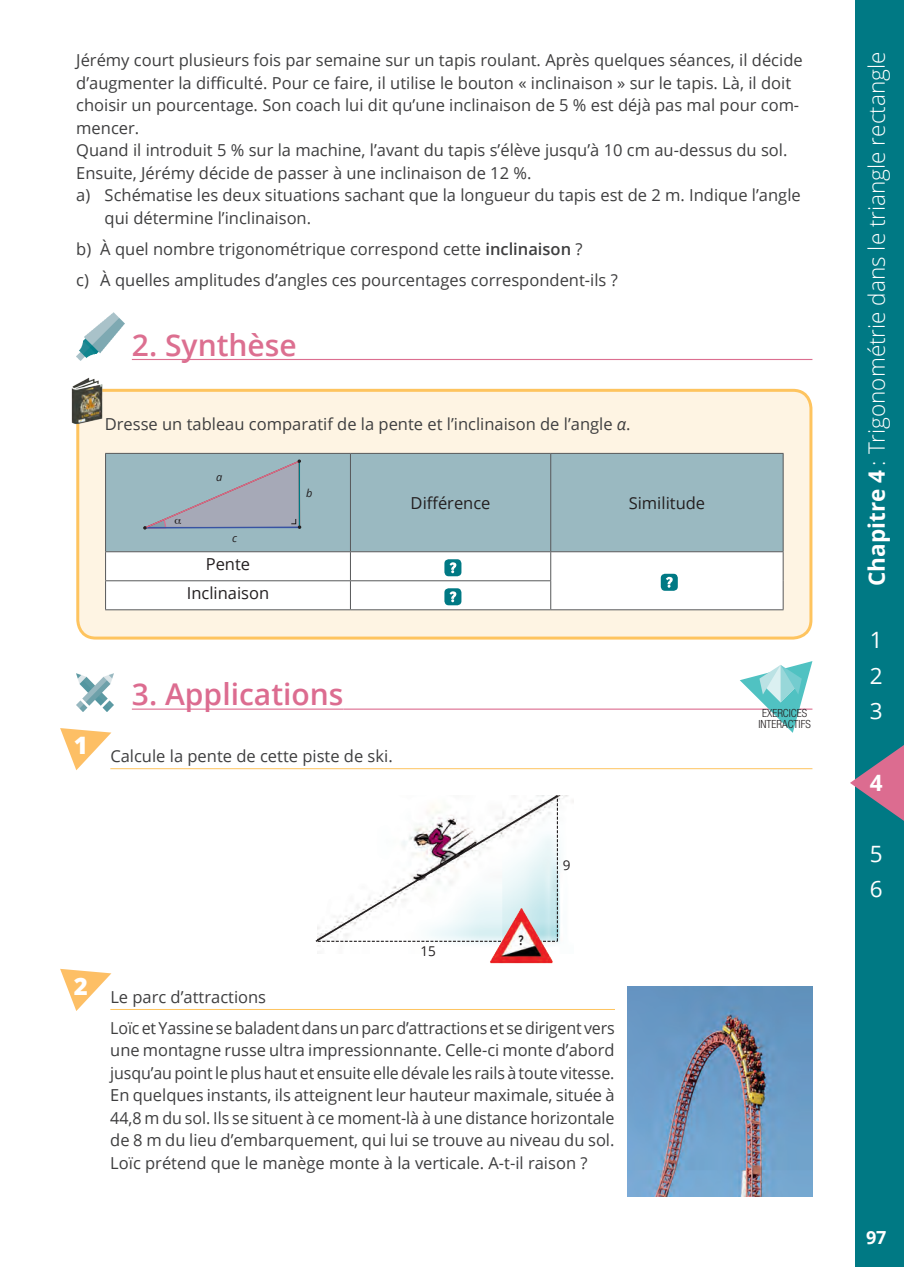
<style>
.page{position:relative;width:904px;height:1267px;background:#fff}
.page>*{position:absolute;margin:0;border:0;box-sizing:border-box;transform-origin:0 0}
.t1{font:600 30px "Open Sans";color:#dc6c90}
.t2{font:600 30px "Open Sans";color:#dc6f90}
.t3{font:800 24px "Open Sans";color:#fff}
.t4{font:300 22.5px "Open Sans";color:#fff}
.t5{font:22.5px/35.5px "Open Sans";color:#fff;text-align:justify}
.t6{font:700 22.5px "Open Sans";color:#fff}
.t7{font:700 18px "Open Sans";color:#fff}
.t8{font:16.5px/22.5px "Open Sans";color:#3e3e3f}
.t9{font:16.5px/29px "Open Sans";color:#231f20;text-align:center}
.t10{font:13.5px "Open Sans";color:#231f20}
.t11{font:700 13.5px "Open Sans";color:#231f20;scale:.75 1}
.t12{font:300 condensed 11.25px/11.2px "Helvetica Neue";color:#231f20;text-align:center}
.t13{font:italic 10.95px "Open Sans";color:#231f20}
.s1{font-weight:600}
.s2{font-style:italic}
.s3{font-weight:700}
</style>
<div class="page">
<hr style="left:132px;top:359px;width:680px;height:1px;background:#dc6f90">
<hr style="left:132px;top:708px;width:211px;height:1px;background:#dc6c90">
<hr style="left:343px;top:708px;width:469px;height:1px;background:#dc6c90">
<hr style="left:110px;top:768px;width:702px;height:1px;background:#fec45f">
<hr style="left:110px;top:1008px;width:702px;height:1px;background:#fec45f">
<div style="left:78px;top:390px;width:732px;height:248px;background:#fef4e3;border-radius:18px"></div>
<div style="left:106px;top:454px;width:676px;height:97px;background:#9ab9c1"></div>
<hr style="left:105px;top:453px;width:245px;height:1px;background:#57585a">
<hr style="left:105px;top:453px;width:1px;height:98px;background:#57585a">
<hr style="left:350px;top:453px;width:200px;height:1px;background:#57585a">
<hr style="left:350px;top:453px;width:1px;height:98px;background:#57585a">
<hr style="left:550px;top:453px;width:233px;height:1px;background:#57585a">
<hr style="left:550px;top:453px;width:1px;height:98px;background:#57585a">
<hr style="left:782px;top:453px;width:1px;height:98px;background:#57585a">
<hr style="left:105px;top:609px;width:245px;height:1px;background:#57585a">
<hr style="left:350px;top:609px;width:200px;height:1px;background:#57585a">
<hr style="left:550px;top:609px;width:233px;height:1px;background:#57585a">
<svg style="left:105px;top:551px;width:678px;height:58px;background:#f4f6f7"></svg>
<div style="left:76px;top:389px;width:736px;height:250px;border:3px solid #fec45f;border-radius:18px"></div>
<img style="left:71px;top:377px;width:32px;height:47px">
<img style="left:490px;top:943px;width:62px;height:20px">
<svg style="left:315px;top:795px;width:244px;height:148px"></svg>
<img style="left:76px;top:313px;width:48px;height:47px">
<img style="left:76px;top:673px;width:37px;height:38px">
<svg style="left:739px;top:661px;width:73px;height:71px"></svg>
<svg style="left:60px;top:728px;width:51px;height:42px"></svg>
<svg style="left:60px;top:968px;width:51px;height:42px"></svg>
<div style="left:614px;top:986px;width:198px;height:209px;background:#fff"></div>
<img style="left:627px;top:986px;width:185px;height:209px">
<div style="left:854px;top:0;width:49px;height:1266px;background:#007984"></div>
<svg style="left:850px;top:734px;width:53px;height:97px"></svg>
<svg style="left:896px;top:1261px;width:8px;height:6px"></svg>
<svg style="left:143px;top:459px;width:158px;height:70px;background:#9cacb9"></svg>
<p class="t8" style="left:76px;top:48px;width:727px">Jérémy court plusieurs fois par semaine sur un tapis roulant. Après quelques séances, il décide</p>
<p class="t8" style="left:76px;top:71px;width:716px">d’augmenter la difficulté. Pour ce faire, il utilise le bouton « inclinaison » sur le tapis. Là, il doit</p>
<p class="t8" style="left:76px;top:93px;width:724px">choisir un pourcentage. Son coach lui dit qu’une inclinaison de 5 % est déjà pas mal pour com-</p>
<p class="t8" style="left:76px;top:116px;width:64px">mencer.</p>
<p class="t8" style="left:76px;top:138px;width:712px">Quand il introduit 5 % sur la machine, l’avant du tapis s’élève jusqu’à 10 cm au-dessus du sol.</p>
<p class="t8" style="left:76px;top:161px;width:456px">Ensuite, Jérémy décide de passer à une inclinaison de 12 %.</p>
<p class="t8" style="left:76px;top:183px;width:725px">a) Schématise les deux situations sachant que la longueur du tapis est de 2 m. Indique l’angle</p>
<p class="t8" style="left:105px;top:206px;width:208px">qui détermine l’inclinaison.</p>
<p class="t8" style="left:76px;top:233px;width:543px;line-height:31px">b) À quel nombre trigonométrique correspond cette <span class="s1">inclinaison</span> ?<br>c) À quelles amplitudes d’angles ces pourcentages correspondent-ils ?</p>
<h1 class="t2" style="left:132px;top:324px;width:166px">2. Synthèse</h1>
<p class="t8" style="left:105px;top:412px;width:527px">Dresse un tableau comparatif de la pente et l’inclinaison de l’angle <span class="s2">α</span>.</p>
<p class="t13" style="left:216px;top:469px;width:8px">a</p>
<p class="t13" style="left:232px;top:530px;width:6px">c</p>
<p class="t9" style="left:187px;top:549px;width:84px">Pente<br>Inclinaison</p>
<p class="t13" style="left:306px;top:485px;width:8px">b</p>
<p class="t9" style="left:410px;top:488px;width:81px">Différence</p>
<p class="t9" style="left:628px;top:488px;width:78px">Similitude</p>
<h2 class="t3" style="left:74px;top:727px;width:16px">1</h2>
<h1 class="t1" style="left:132px;top:673px;width:213px">3. Applications</h1>
<p class="t8" style="left:110px;top:744px;width:284px">Calcule la pente de cette piste de ski.</p>
<p class="t10" style="left:562px;top:855px;width:9px">9</p>
<h2 class="t3" style="left:74px;top:967px;width:16px">2</h2>
<p class="t10" style="left:420px;top:941px;width:17px">15</p>
<p class="t11" style="left:518px;top:930px;width:8px">?</p>
<p class="t8" style="left:110px;top:980px;width:506px;line-height:31px">Le parc d’attractions<br>Loïc et Yassine se baladent dans un parc d’attractions et se dirigent vers</p>
<p class="t8" style="left:110px;top:1038px;width:505px;text-align:justify">une montagne russe ultra impressionnante. Celle-ci monte d’abord jusqu’au point le plus haut et ensuite elle dévale les rails à toute vitesse.<br>En quelques instants, ils atteignent leur hauteur maximale, située à 44,8 m du sol. Ils se situent à ce moment-là à une distance horizontale de 8 m du lieu d’embarquement, qui lui se trouve au niveau du sol.<br>Loïc prétend que le manège monte à la verticale. A-t-il raison ?</p>
<p class="t12" style="left:758px;top:707px;width:54px">EXERCICES<br>INTERACTIFS</p>
<h3 class="t4" style="left:861px;top:586px;width:535px;rotate:-90deg"><span class="s3">Chapitre 4</span> : Trigonométrie dans le triangle rectangle</h3>
<h3 class="t5" style="left:869px;top:621px;width:14px">1<br>2<br>3</h3>
<h3 class="t6" style="left:869px;top:766px;width:14px">4</h3>
<h3 class="t5" style="left:869px;top:834px;width:14px">5<br>6</h3>
<p class="t7" style="left:865px;top:1224px;width:22px">97</p>
</div>
